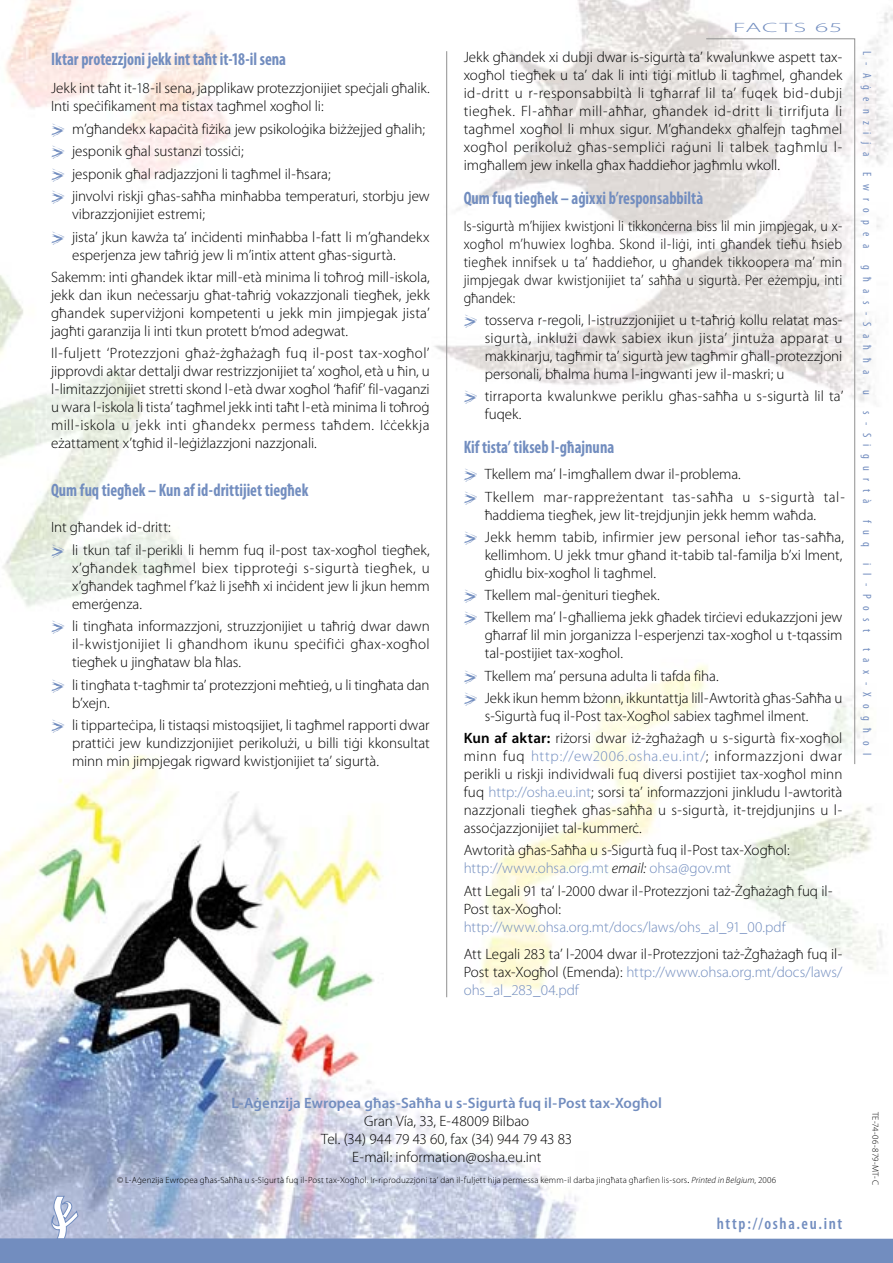
<style>
.page{position:relative;width:893px;height:1263px;background:#fff}
.page>*{position:absolute;margin:0;border:0;box-sizing:border-box;transform-origin:0 0}
.t1{font:700 condensed 18px "Myriad Pro";color:#728dbf;scale:.9 1}
.t2{font:600 condensed 16.5px "Myriad Pro";letter-spacing:.1em;color:#728dbf}
.t3{font:300 15px/18px "Myriad Pro";color:#000}
.t4{font:300 15px/18px "Myriad Pro";color:#000;text-align:justify;scale:.93 1}
.t5{font:300 15px/22.2px "Myriad Pro";letter-spacing:.02em;color:#000}
.t6{font:600 15px "Myriad Pro";letter-spacing:.005em;color:#728dbf}
.t7{font:300 15px "Myriad Pro";color:#728dbf}
.t8{font:300 13.5px "Myriad Pro";letter-spacing:.035em;color:#728dbf;scale:2 1}
.t9{font:condensed 12px "Myriad Pro";letter-spacing:.61em;color:#728dbf}
.t10{font:300 9px "Myriad Pro";letter-spacing:.015em;color:#000}
.s1{font-weight:600}
.s2{color:#728dbf}
.s3{font-style:italic}
.s4{font-weight:400;font-style:italic}
</style>
<div class="page">
<img style="left:0;top:0;width:892px;height:1196px">
<svg style="left:0;top:1196px;width:892px;height:67px"></svg>
<svg style="left:705px;top:38px;width:150px;height:727px"></svg>
<hr style="left:446px;top:51px;width:1px;height:946px;background:#909090">
<p class="t1" style="left:51px;top:52px;width:263px">Iktar protezzjoni jekk int taħt it-18-il sena</p>
<p class="t3" style="left:51px;top:81px;width:380px">Jekk int taħt it-18-il sena, japplikaw protezzjonijiet speċjali għalik.<br>Inti speċifikament ma tistax tagħmel xogħol li:</p>
<p class="t3" style="left:51px;top:119px;width:380px;line-height:22.5px"><sub>&gt;</sub> m’għandekx kapaċità fiżika jew psikoloġika biżżejjed għalih; <sub>&gt;</sub> jesponik għal sustanzi tossiċi;<br><sub>&gt;</sub> jesponik għal radjazzjoni li tagħmel il-ħsara;<br><sub>&gt;</sub> jinvolvi riskji għas-saħħa minħabba temperaturi, storbju jew</p>
<p class="t3" style="left:51px;top:204px;width:380px;line-height:22.5px;text-indent:21px">vibrazzjonijiet estremi;<br><sub>&gt;</sub> jista’ jkun kawża ta’ inċidenti minħabba l-fatt li m’għandekx</p>
<p class="t3" style="left:51px;top:245px;width:380px;line-height:22.2px;text-indent:21px">esperjenza jew taħriġ jew li m’intix attent għas-sigurtà.<br>Sakemm: inti għandek iktar mill-età minima li toħroġ mill-iskola,</p>
<p class="t3" style="left:51px;top:287px;width:380px;text-align:justify">jekk dan ikun neċessarju għat-taħriġ vokazzjonali tiegħek, jekk għandek superviżjoni kompetenti u jekk min jimpjegak jista’ jagħti garanzija li inti tkun protett b’mod adegwat.</p>
<p class="t3" style="left:51px;top:346px;width:380px;text-align:justify">Il-fuljett ‘Protezzjoni għaż-żgħażagħ fuq il-post tax-xogħol’ jipprovdi aktar dettalji dwar restrizzjonijiet ta’ xogħol, età u ħin, u l-limitazzjonijiet stretti skond l-età dwar xogħol ‘ħafif’ fil-vaganzi u wara l-iskola li tista’ tagħmel jekk inti taħt l-età minima li toħroġ mill-iskola u jekk inti għandekx permess taħdem. Iċċekkja eżattament x’tgħid il-leġiżlazzjoni nazzjonali.</p>
<p class="t1" style="left:51px;top:484px;width:287px">Qum fuq tiegħek – Kun af id-drittijiet tiegħek</p>
<p class="t3" style="left:51px;top:517px;width:380px;line-height:22.5px">Int għandek id-dritt:<br><sub>&gt;</sub> li tkun taf il-perikli li hemm fuq il-post tax-xogħol tiegħek,</p>
<p class="t3" style="left:72px;top:560px;width:359px;text-align:justify">x’għandek tagħmel biex tipproteġi s-sigurtà tiegħek, u x’għandek tagħmel f’każ li jseħħ xi inċident jew li jkun hemm emerġenza.</p>
<p class="t3" style="left:72px;top:619px;width:359px;text-align:justify;text-indent:-21px"><sub>&gt;</sub> li tingħata informazzjoni, struzzjonijiet u taħriġ dwar dawn il-kwistjonijiet li għandhom ikunu speċifiċi għax-xogħol tiegħek u jingħataw bla ħlas.</p>
<p class="t3" style="left:72px;top:677px;width:359px;text-indent:-21px"><sub>&gt;</sub> li tingħata t-tagħmir ta’ protezzjoni meħtieġ, u li tingħata dan b’xejn.</p>
<p class="t3" style="left:72px;top:718px;width:359px;text-align:justify;text-indent:-21px"><sub>&gt;</sub> li tipparteċipa, li tistaqsi mistoqsijiet, li tagħmel rapporti dwar prattiċi jew kundizzjonijiet perikolużi, u billi tiġi kkonsultat minn min jimpjegak rigward kwistjonijiet ta’ sigurtà.</p>
<p class="t8" style="left:733px;top:22px;width:56px">FACTS 65</p>
<p class="t3" style="left:463px;top:50px;width:380px;text-align:justify">Jekk għandek xi dubji dwar is-sigurtà ta’ kwalunkwe aspett tax&shy;xogħol tiegħek u ta’ dak li inti tiġi mitlub li tagħmel, għandek id-dritt u r-responsabbiltà li tgħarraf lil ta’ fuqek bid-dubji tiegħek. Fl-aħħar mill-aħħar, għandek id-dritt li tirrifjuta li tagħmel xogħol li mhux sigur. M’għandekx għalfejn tagħmel xogħol perikoluż għas-sempliċi raġuni li talbek tagħmlu l&shy;imgħallem jew inkella għax ħaddieħor jagħmlu wkoll.</p>
<p class="t1" style="left:463px;top:191px;width:268px">Qum fuq tiegħek – aġixxi b’responsabbiltà</p>
<p class="t4" style="left:463px;top:218px;width:408px">Is-sigurtà m’hijiex kwistjoni li tikkonċerna biss lil min jimpjegak, u x&shy;xogħol m’huwiex logħba. Skond il-liġi, inti għandek tieħu ħsieb tiegħek innifsek u ta’ ħaddieħor, u għandek tikkoopera ma’ min jimpjegak dwar kwistjonijiet ta’ saħħa u sigurtà. Per eżempju, inti għandek:</p>
<p class="t3" style="left:484px;top:312px;width:359px;text-align:justify;text-indent:-21px"><sub>&gt;</sub> tosserva r-regoli, l-istruzzjonijiet u t-taħriġ kollu relatat mas&shy;sigurtà, inklużi dawk sabiex ikun jista’ jintuża apparat u makkinarju, tagħmir ta’ sigurtà jew tagħmir għall-protezzjoni personali, bħalma huma l-ingwanti jew il-maskri; u</p>
<p class="t3" style="left:484px;top:389px;width:360px;text-indent:-21px"><sub>&gt;</sub> tirraporta kwalunkwe periklu għas-saħħa u s-sigurtà lil ta’ fuqek.</p>
<p class="t1" style="left:463px;top:440px;width:169px">Kif tista’ tikseb l-għajnuna</p>
<p class="t5" style="left:463px;top:465px;width:382px"><sub>&gt;</sub> Tkellem ma’ l-imgħallem dwar il-problema.<br><sub>&gt;</sub> Tkellem mar-rappreżentant tas-saħħa u s-sigurtà tal-</p>
<p class="t3" style="left:463px;top:505px;width:382px;line-height:22.2px;text-align:center">ħaddiema tiegħek, jew lit-trejdjunjin jekk hemm waħda.<br><sub>&gt;</sub> Jekk hemm tabib, infirmier jew personal ieħor tas-saħħa,</p>
<p class="t3" style="left:484px;top:547px;width:359px">kellimhom. U jekk tmur għand it-tabib tal-familja b’xi lment, għidlu bix-xogħol li tagħmel.</p>
<p class="t3" style="left:463px;top:586px;width:380px;line-height:22.2px"><sub>&gt;</sub> Tkellem mal-ġenituri tiegħek.<br><sub>&gt;</sub> Tkellem ma’ l-għalliema jekk għadek tirċievi edukazzjoni jew</p>
<p class="t3" style="left:484px;top:628px;width:359px">għarraf lil min jorganizza l-esperjenzi tax-xogħol u t-tqassim tal-postijiet tax-xogħol.</p>
<p class="t3" style="left:463px;top:666px;width:380px;line-height:22.2px"><sub>&gt;</sub> Tkellem ma’ persuna adulta li tafda fiha.<br><sub>&gt;</sub> Jekk ikun hemm bżonn, ikkuntattja lill-Awtorità għas-Saħħa u</p>
<p class="t3" style="left:463px;top:706px;width:380px;line-height:22.2px;text-indent:21px">s-Sigurtà fuq il-Post tax-Xogħol sabiex tagħmel ilment.<br><span class="s1">Kun af aktar:</span> riżorsi dwar iż-żgħażagħ u s-sigurtà fix-xogħol</p>
<p class="t3" style="left:463px;top:749px;width:380px;text-align:justify">minn fuq <span class="s2">http://ew2006.osha.eu.int/</span>; informazzjoni dwar perikli u riskji individwali fuq diversi postijiet tax-xogħol minn fuq <span class="s2">http://osha.eu.int</span>; sorsi ta’ informazzjoni jinkludu l-awtorità nazzjonali tiegħek għas-saħħa u s-sigurtà, it-trejdjunjins u l&shy;assoċjazzjonijiet tal-kummerċ.</p>
<p class="t3" style="left:463px;top:843px;width:327px">Awtorità għas-Saħħa u s-Sigurtà fuq il-Post tax-Xogħol: <span class="s2">http://www.ohsa.org.mt</span> <span class="s3">email:</span> <span class="s2">ohsa@gov.mt</span></p>
<p class="t3" style="left:463px;top:883px;width:370px">Att Legali 91 ta’ l-2000 dwar il-Protezzjoni taż-Żgħażagħ fuq il-<br>Post tax-Xogħol:</p>
<p class="t7" style="left:463px;top:921px;width:323px">http://www.ohsa.org.mt/docs/laws/ohs_al_91_00.pdf</p>
<p class="t3" style="left:463px;top:946px;width:380px;text-align:justify">Att Legali 283 ta’ l-2004 dwar il-Protezzjoni taż-Żgħażagħ fuq il-Post tax-Xogħol (Emenda): <span class="s2">http://www.ohsa.org.mt/docs/laws/ ohs_al_283_04.pdf</span></p>
<p class="t9" style="left:871px;top:51px;width:106px;rotate:90deg">L-Aġenzija</p>
<p class="t9" style="left:871px;top:172px;width:78px;rotate:90deg">Ewropea</p>
<p class="t9" style="left:871px;top:265px;width:111px;rotate:90deg">għas-Saħħa</p>
<p class="t9" style="left:871px;top:390px;width:6px;rotate:90deg">u</p>
<p class="t9" style="left:871px;top:411px;width:94px;rotate:90deg">s-Sigurtà</p>
<p class="t9" style="left:871px;top:520px;width:29px;rotate:90deg">fuq</p>
<p class="t9" style="left:871px;top:563px;width:70px;rotate:90deg">il-Post</p>
<p class="t9" style="left:871px;top:648px;width:108px;rotate:90deg">tax-Xogħol</p>
<p class="t6" style="left:231px;top:1098px;width:432px">L-Aġenzija Ewropea għas-Saħħa u s-Sigurtà fuq il-Post tax-Xogħol</p>
<p class="t3" style="left:321px;top:1114px;width:252px;text-align:center">Gran Vía, 33, E-48009 Bilbao<br>Tel. (34) 944 79 43 60, fax (34) 944 79 43 83<br>E-mail: information@osha.eu.int</p>
<p class="t10" style="left:117px;top:1176px;width:660px">© L-Aġenzija Ewropea għas-Saħħa u s-Sigurtà fuq il-Post tax-Xogħol. Ir-riproduzzjoni ta’ dan il-fuljett hija permessa kemm-il darba jingħata għarfien lis-sors<span class="s4">.</span> <span class="s3">Printed in Belgium</span>, 2006</p>
<p class="t2" style="left:716px;top:1217px;width:127px">http://osha.eu.int</p>
<p class="t10" style="left:878px;top:1112px;width:75px;rotate:90deg">TE-74-06-879-MT-C</p>
</div>
